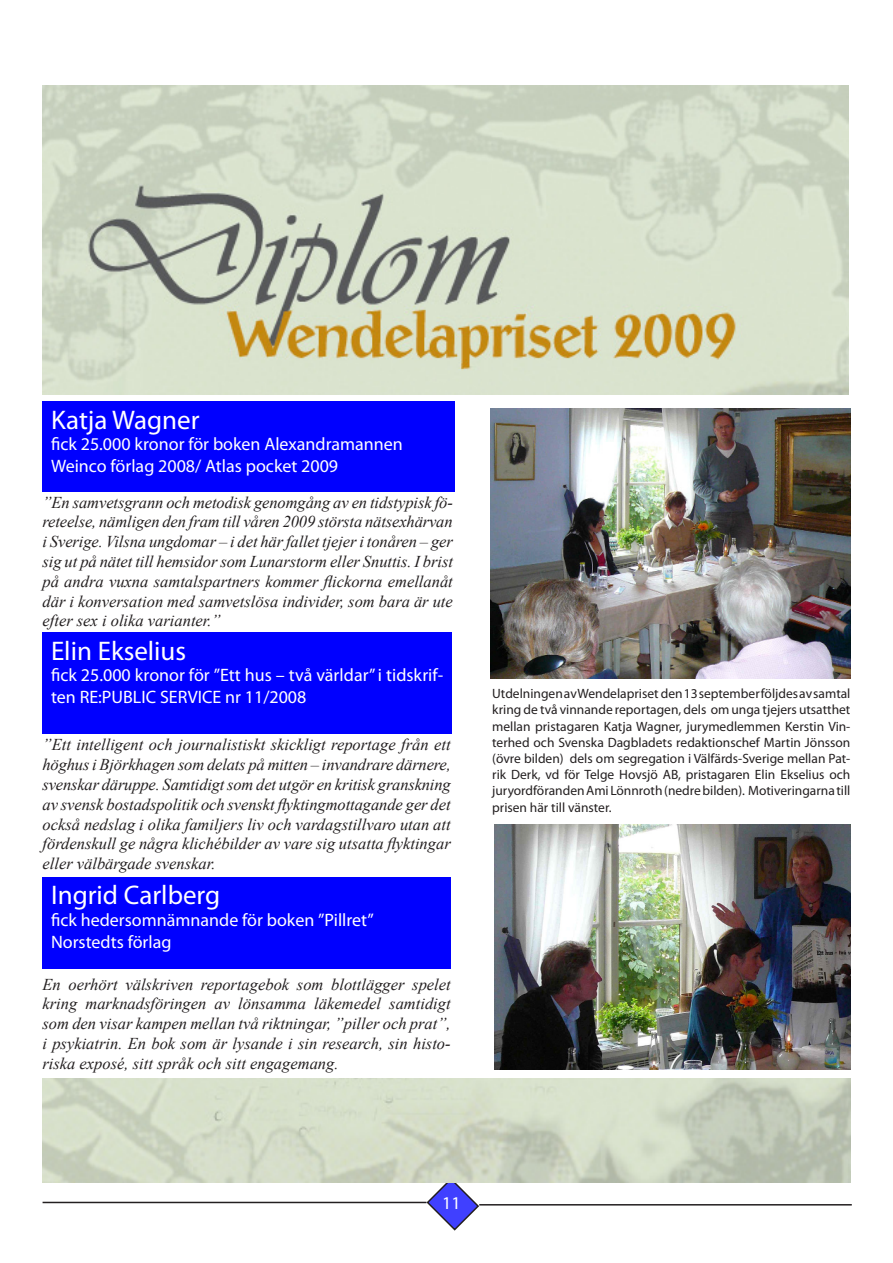
<style>
.page{position:relative;width:893px;height:1263px;background:#fff}
.page>*{position:absolute;margin:0;border:0;box-sizing:border-box;transform-origin:0 0}
.t1{font:27px "Myriad Pro";color:#fff}
.t2{font:18px/21.6px "Myriad Pro";color:#fff}
.t3{font:italic 16.5px/19.8px "Times New Roman";color:#231f20;text-align:justify}
.t4{font:13.5px/16.2px "Myriad Pro";color:#231f20;text-align:justify}
</style>
<div class="page">
<svg style="left:425px;top:1182px;width:55px;height:49px"></svg>
<hr style="left:43px;top:1202px;width:383px;height:1px;background:#231f20">
<hr style="left:479px;top:1204px;width:373px;height:1px;background:#231f20">
<div style="left:43px;top:877px;width:408px;height:92px;background:#00f"></div>
<img style="left:490px;top:408px;width:360px;height:270px">
<img style="left:495px;top:825px;width:355px;height:244px">
<div style="left:43px;top:401px;width:412px;height:91px;background:#00f"></div>
<div style="left:43px;top:632px;width:409px;height:102px;background:#00f"></div>
<img style="left:43px;top:85px;width:805px;height:309px">
<p class="t1" style="left:51px;top:403px;width:150px">Katja Wagner</p>
<p class="t2" style="left:51px;top:433px;width:353px">fick 25.000 kronor för boken Alexandramannen</p>
<p class="t2" style="left:51px;top:455px;width:289px">Weinco förlag 2008/ Atlas pocket 2009</p>
<p class="t3" style="left:43px;top:492px;width:412px">”En samvetsgrann och metodisk genomgång av en tidstypisk fö&shy;reteelse, nämligen den fram till våren 2009 största nätsexhärvan i Sverige. Vilsna ungdomar – i det här fallet tjejer i tonåren – ger sig ut på nätet till hemsidor som Lunarstorm eller Snuttis. I brist på andra vuxna samtalspartners kommer flickorna emellanåt där i konversation med samvetslösa individer, som bara är ute efter sex i olika varianter.”</p>
<p class="t1" style="left:51px;top:634px;width:137px">Elin Ekselius</p>
<p class="t2" style="left:51px;top:664px;width:394px">fick 25.000 kronor för ”Ett hus – två världar” i tidskrif&shy;ten RE:PUBLIC SERVICE nr 11/2008</p>
<p class="t3" style="left:43px;top:734px;width:410px">”Ett intelligent och journalistiskt skickligt reportage från ett höghus i Björkhagen som delats på mitten – invandrare därnere, svenskar däruppe. Samtidigt som det utgör en kritisk granskning av svensk bostadspolitik och svenskt flyktingmottagande ger det också nedslag i olika familjers liv och vardagstillvaro utan att fördenskull ge några klichébilder av vare sig utsatta flyktingar eller välbärgade svenskar.</p>
<p class="t1" style="left:51px;top:878px;width:171px">Ingrid Carlberg</p>
<p class="t2" style="left:51px;top:909px;width:324px">fick hedersomnämnande för boken ”Pillret”</p>
<p class="t2" style="left:51px;top:930px;width:122px">Norstedts förlag</p>
<p class="t3" style="left:43px;top:974px;width:410px">En oerhört välskriven reportagebok som blottlägger spelet kring marknadsföringen av lönsamma läkemedel samtidigt som den visar kampen mellan två riktningar, ”piller och prat”, i psykiatrin. En bok som är lysande i sin research, sin histo&shy;riska exposé, sitt språk och sitt engagemang.</p>
<p class="t4" style="left:492px;top:685px;width:360px">Utdelningen av Wendelapriset den 13 september följdes av samtal kring de två vinnande reportagen, dels om unga tjejers utsatthet mellan pristagaren Katja Wagner, jurymedlemmen Kerstin Vin&shy;terhed och Svenska Dagbladets redaktionschef Martin Jönsson (övre bilden) dels om segregation i Välfärds-Sverige mellan Pat&shy;rik Derk, vd för Telge Hovsjö AB, pristagaren Elin Ekselius och juryordföranden Ami Lönnroth (nedre bilden). Motiveringarna till prisen här till vänster.</p>
<p class="t2" style="left:442px;top:1192px;width:20px">11</p>
</div>
